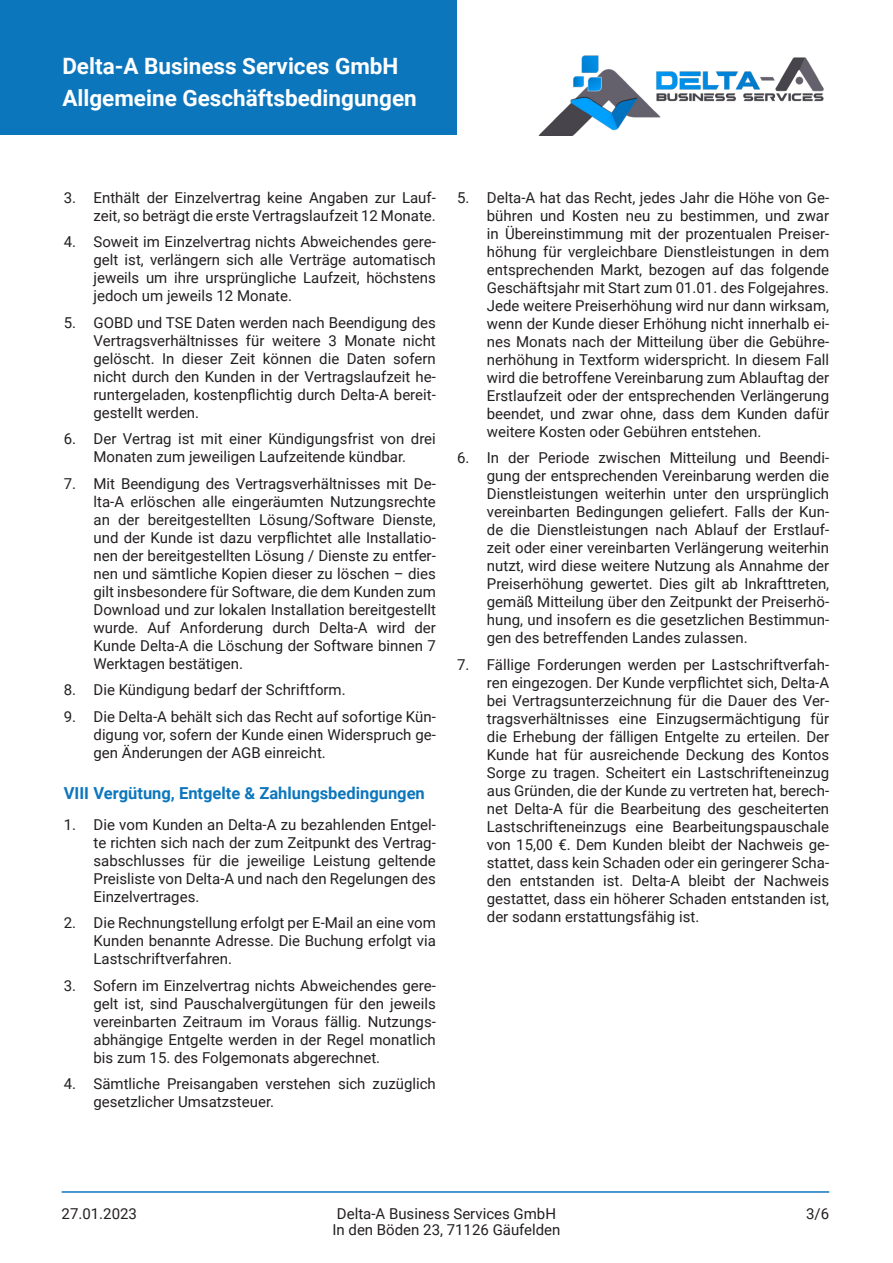
<style>
.page{position:relative;width:893px;height:1263px;background:#fff}
.page>*{position:absolute;margin:0;border:0;box-sizing:border-box;transform-origin:0 0}
.t1{font:700 22.5px/31.5px "Roboto";color:#fff}
.t2{font:700 16.5px "Roboto";color:#0c76bd}
.t3{font:15px/18px "Roboto";color:#231f20;text-align:justify}
</style>
<div class="page">
<div style="left:0;top:0;width:457px;height:135px;background:#0c76bd"></div>
<hr style="left:62px;top:1191px;width:767px;height:2px;background:#0c76bd">
<img style="left:539px;top:55px;width:285px;height:80px">
<h1 class="t1" style="left:62px;top:50px;width:356px">Delta-A Business Services GmbH<br>Allgemeine Geschäftsbedingungen</h1>
<p class="t3" style="left:64px;top:188px;width:374px;text-align:right">3. Enthält der Einzelvertrag keine Angaben zur Lauf&shy;zeit, so beträgt die erste Vertragslaufzeit 12 Monate.</p>
<p class="t3" style="left:94px;top:232px;width:344px;text-indent:-30px">4. Soweit im Einzelvertrag nichts Abweichendes gere&shy;gelt ist, verlängern sich alle Verträge automatisch jeweils um ihre ursprüngliche Laufzeit, höchstens jedoch um jeweils 12 Monate.</p>
<p class="t3" style="left:94px;top:313px;width:344px;text-indent:-30px">5. GOBD und TSE Daten werden nach Beendigung des Vertragsverhältnisses für weitere 3 Monate nicht gelöscht. In dieser Zeit können die Daten sofern nicht durch den Kunden in der Vertragslaufzeit he&shy;runtergeladen, kostenpflichtig durch Delta-A bereit&shy;gestellt werden.</p>
<p class="t3" style="left:64px;top:429px;width:374px;text-align:center">6. Der Vertrag ist mit einer Kündigungsfrist von drei<br>Monaten zum jeweiligen Laufzeitende kündbar.</p>
<p class="t3" style="left:94px;top:474px;width:344px;text-indent:-30px">7. Mit Beendigung des Vertragsverhältnisses mit De&shy;lta-A erlöschen alle eingeräumten Nutzungsrechte an der bereitgestellten Lösung/Software Dienste, und der Kunde ist dazu verpflichtet alle Installatio&shy;nen der bereitgestellten Lösung / Dienste zu entfer&shy;nen und sämtliche Kopien dieser zu löschen – dies gilt insbesondere für Software, die dem Kunden zum Download und zur lokalen Installation bereitgestellt wurde. Auf Anforderung durch Delta-A wird der Kunde Delta-A die Löschung der Software binnen 7<br>Werktagen bestätigen.</p>
<p class="t3" style="left:64px;top:680px;width:283px">8. Die Kündigung bedarf der Schriftform.</p>
<p class="t3" style="left:94px;top:707px;width:344px;text-indent:-30px">9. Die Delta-A behält sich das Recht auf sofortige Kün&shy;digung vor, sofern der Kunde einen Widerspruch ge&shy;gen Änderungen der AGB einreicht.</p>
<p class="t2" style="left:64px;top:781px;width:363px">VIII Vergütung, Entgelte &amp; Zahlungsbedingungen</p>
<p class="t3" style="left:94px;top:815px;width:344px;text-indent:-30px">1. Die vom Kunden an Delta-A zu bezahlenden Entgel&shy;te richten sich nach der zum Zeitpunkt des Vertrag&shy;sabschlusses für die jeweilige Leistung geltende Preisliste von Delta-A und nach den Regelungen des Einzelvertrages.</p>
<p class="t3" style="left:94px;top:913px;width:344px;text-indent:-30px">2. Die Rechnungstellung erfolgt per E-Mail an eine vom Kunden benannte Adresse. Die Buchung erfolgt via Lastschriftverfahren.</p>
<p class="t3" style="left:94px;top:976px;width:344px;text-indent:-30px">3. Sofern im Einzelvertrag nichts Abweichendes gere&shy;gelt ist, sind Pauschalvergütungen für den jeweils vereinbarten Zeitraum im Voraus fällig. Nutzungs&shy;abhängige Entgelte werden in der Regel monatlich bis zum 15. des Folgemonats abgerechnet.</p>
<p class="t3" style="left:94px;top:1074px;width:344px;text-indent:-30px">4. Sämtliche Preisangaben verstehen sich zuzüglich gesetzlicher Umsatzsteuer.</p>
<p class="t3" style="left:487px;top:188px;width:344px;text-indent:-30px">5. Delta-A hat das Recht, jedes Jahr die Höhe von Ge&shy;bühren und Kosten neu zu bestimmen, und zwar in Übereinstimmung mit der prozentualen Preiser&shy;höhung für vergleichbare Dienstleistungen in dem entsprechenden Markt, bezogen auf das folgende Geschäftsjahr mit Start zum 01.01. des Folgejahres.<br>Jede weitere Preiserhöhung wird nur dann wirksam, wenn der Kunde dieser Erhöhung nicht innerhalb ei&shy;nes Monats nach der Mitteilung über die Gebühre&shy;nerhöhung in Textform widerspricht. In diesem Fall wird die betroffene Vereinbarung zum Ablauftag der Erstlaufzeit oder der entsprechenden Verlängerung beendet, und zwar ohne, dass dem Kunden dafür weitere Kosten oder Gebühren entstehen.</p>
<p class="t3" style="left:487px;top:448px;width:344px;text-indent:-30px">6. In der Periode zwischen Mitteilung und Beendi&shy;gung der entsprechenden Vereinbarung werden die Dienstleistungen weiterhin unter den ursprünglich vereinbarten Bedingungen geliefert. Falls der Kun&shy;de die Dienstleistungen nach Ablauf der Erstlauf&shy;zeit oder einer vereinbarten Verlängerung weiterhin nutzt, wird diese weitere Nutzung als Annahme der Preiserhöhung gewertet. Dies gilt ab Inkrafttreten, gemäß Mitteilung über den Zeitpunkt der Preiserhö&shy;hung, und insofern es die gesetzlichen Bestimmun&shy;gen des betreffenden Landes zulassen.</p>
<p class="t3" style="left:487px;top:655px;width:344px;text-indent:-30px">7. Fällige Forderungen werden per Lastschriftverfah&shy;ren eingezogen. Der Kunde verpflichtet sich, Delta-A bei Vertragsunterzeichnung für die Dauer des Ver&shy;tragsverhältnisses eine Einzugsermächtigung für die Erhebung der fälligen Entgelte zu erteilen. Der Kunde hat für ausreichende Deckung des Kontos Sorge zu tragen. Scheitert ein Lastschrifteneinzug aus Gründen, die der Kunde zu vertreten hat, berech&shy;net Delta-A für die Bearbeitung des gescheiterten Lastschrifteneinzugs eine Bearbeitungspauschale von 15,00 €. Dem Kunden bleibt der Nachweis ge&shy;stattet, dass kein Schaden oder ein geringerer Scha&shy;den entstanden ist. Delta-A bleibt der Nachweis gestattet, dass ein höherer Schaden entstanden ist, der sodann erstattungsfähig ist.</p>
<p class="t3" style="left:62px;top:1204px;width:77px">27.01.2023</p>
<p class="t3" style="left:332px;top:1205px;width:230px;line-height:16.5px">Delta-A Business Services GmbH<br>In den Böden 23, 71126 Gäufelden</p>
<p class="t3" style="left:806px;top:1204px;width:25px">3/6</p>
</div>
